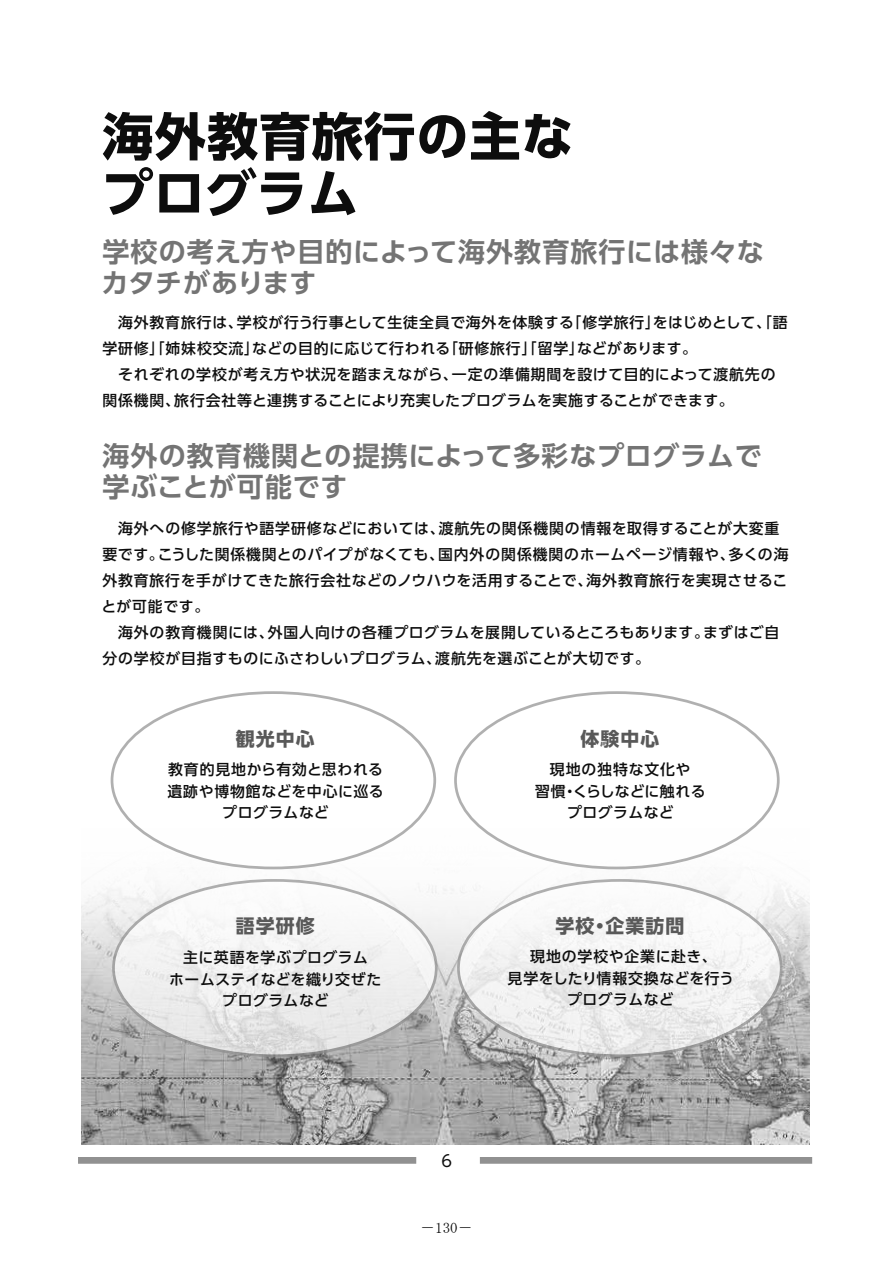
<style>
.page{position:relative;width:893px;height:1263px;background:#fff}
.page>*{position:absolute;margin:0;border:0;box-sizing:border-box;transform-origin:0 0}
.t1{font:700 51.3px/56.7px "UD Shin Go Pro";letter-spacing:.02em;color:#0d0d0d}
.t2{font:700 27px/31px "UD Shin Go Pro De";letter-spacing:.03em;color:#747474}
.t3{font:700 18.9px "UD Shin Go Pro";letter-spacing:.06em;color:#595959}
.t4{font:16.2px "UD Shin Go Pro";color:#0d0d0d}
.t5{font:15px "MS Mincho";color:#000}
.t6{font:500 14.85px/26px "UD Shin Go Pro";letter-spacing:.045em;color:#0d0d0d;text-align:center}
</style>
<div class="page">
<div style="left:78px;top:1157px;width:338px;height:7px;background:#919191"></div>
<div style="left:480px;top:1157px;width:332px;height:7px;background:#919191"></div>
<img style="left:81px;top:797px;width:729px;height:347px">
<div style="left:112px;top:693px;width:323px;height:175px;background:#fff;border-radius:50%"></div>
<svg style="left:113px;top:880px;width:323px;height:176px;fill:#f0f0f0"></svg>
<div style="left:455px;top:693px;width:323px;height:175px;background:#fff;border-radius:50%"></div>
<svg style="left:458px;top:880px;width:323px;height:176px;fill:#f3f3f3"></svg>
<p class="t1" style="left:102px;top:107px;width:473px">海外教育旅行の主なプログラム</p>
<p class="t2" style="left:102px;top:236px;width:664px">学校の考え方や目的によって海外教育旅行には様々なカタチがあります</p>
<p class="t6" style="left:102px;top:309px;width:687px;text-align:left">　海外教育旅行は、学校が行う行事として生徒全員で海外を体験する「修学旅行」をはじめとして、「語学研修」「姉妹校交流」などの目的に応じて行われる「研修旅行」「留学」などがあります。<br>　それぞれの学校が考え方や状況を踏まえながら、一定の準備期間を設けて目的によって渡航先の関係機関、旅行会社等と連携することにより充実したプログラムを実施することができます。</p>
<p class="t2" style="left:102px;top:440px;width:661px">海外の教育機関との提携によって多彩なプログラムで学ぶことが可能です</p>
<p class="t6" style="left:102px;top:515px;width:689px;text-align:left">　海外への修学旅行や語学研修などにおいては、渡航先の関係機関の情報を取得することが大変重要です。こうした関係機関とのパイプがなくても、国内外の関係機関のホームページ情報や、多くの海外教育旅行を手がけてきた旅行会社などのノウハウを活用することで、海外教育旅行を実現させることが可能です。<br>　海外の教育機関には、外国人向けの各種プログラムを展開しているところもあります。まずはご自分の学校が目指すものにふさわしいプログラム、渡航先を選ぶことが大切です。</p>
<p class="t3" style="left:236px;top:723px;width:81px">観光中心</p>
<p class="t3" style="left:580px;top:723px;width:81px">体験中心</p>
<p class="t6" style="left:535px;top:758px;width:172px;line-height:21.6px">現地の独特な文化や<br>習慣・くらしなどに触れるプログラムなど</p>
<p class="t6" style="left:168px;top:758px;width:218px;line-height:21.6px">教育的見地から有効と思われる遺跡や博物館などを中心に巡るプログラムなど</p>
<p class="t3" style="left:236px;top:910px;width:81px">語学研修</p>
<p class="t3" style="left:556px;top:910px;width:130px">学校・企業訪問</p>
<p class="t6" style="left:169px;top:946px;width:214px;line-height:21.6px">主に英語を学ぶプログラム<br>ホームステイなどを織り交ぜたプログラムなど</p>
<p class="t6" style="left:508px;top:945px;width:228px;line-height:21.6px">現地の学校や企業に赴き、<br>見学をしたり情報交換などを行うプログラムなど</p>
<p class="t4" style="left:442px;top:1147px;width:12px">6</p>
<p class="t5" style="left:420px;top:1220px;width:54px">－130－</p>
</div>
